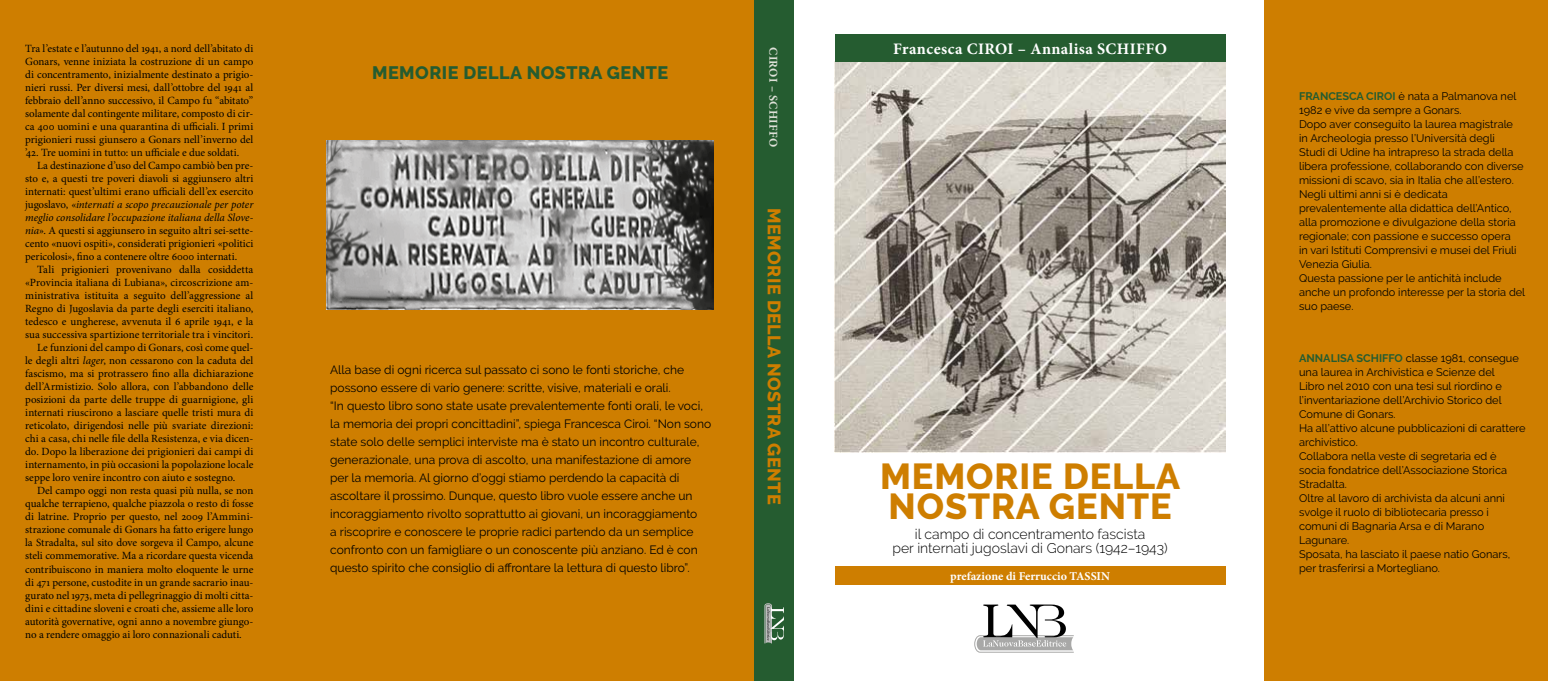
<style>
.page{position:relative;width:1548px;height:681px;background:#fff}
.page>*{position:absolute;margin:0;border:0;box-sizing:border-box;transform-origin:0 0}
.t1{font:800 36px/30px "Raleway";letter-spacing:.025em;color:#ce7e00}
.t2{font:800 18px "Raleway";letter-spacing:.025em;color:#ce7e00}
.t3{font:800 18px "Raleway";letter-spacing:.025em;color:#255c30}
.t4{font:700 16px "Minion Pro";letter-spacing:.025em;color:#fff}
.t5{font:300 14px/14px "Raleway";color:#000;text-align:center}
.t6{font:12px/18px "Raleway";color:#000}
.t7{font:700 12px "Minion Pro";color:#fff}
.t8{font:700 12px "Minion Pro";letter-spacing:.025em;color:#dee0d8}
.t9{font:11px/13px "Minion Pro";color:#000;text-align:justify}
.t10{font:11px/14px "Raleway";color:#000}
.s1{font-style:italic}
.s2{font-weight:700;color:#255c30}
</style>
<div class="page">
<img style="left:835px;top:62px;width:390px;height:390px">
<div style="left:835px;top:34px;width:390px;height:28px;background:#255c30"></div>
<div style="left:754px;top:0;width:40px;height:680px;background:#255c30"></div>
<div style="left:835px;top:566px;width:390px;height:18px;background:#ce7e00"></div>
<div style="left:286px;top:0;width:468px;height:680px;background:#ce7e00"></div>
<div style="left:0;top:0;width:283px;height:680px;background:#ce7e00"></div>
<div style="left:1265px;top:0;width:283px;height:680px;background:#ce7e00"></div>
<hr style="left:283px;top:0;width:3px;height:680px;background:#ce7e00">
<svg style="left:974px;top:604px;width:100px;height:49px"></svg>
<svg style="left:764px;top:603px;width:20px;height:40px"></svg>
<img style="left:326px;top:141px;width:387px;height:169px">
<p class="t9" style="left:25px;top:42px;width:230px">Tra l’estate e l’autunno del 1941, a nord dell’abitato di Gonars, venne iniziata la costruzione di un campo di concentramento, inizialmente destinato a prigio&shy;nieri russi. Per diversi mesi, dall’ottobre del 1941 al febbraio dell’anno successivo, il Campo fu “abitato” solamente dal contingente militare, composto di cir&shy;ca 400 uomini e una quarantina di ufficiali. I primi prigionieri russi giunsero a Gonars nell’inverno del ’42. Tre uomini in tutto: un ufficiale e due soldati.</p>
<p class="t9" style="left:25px;top:159px;width:230px;text-indent:12px">La destinazione d’uso del Campo cambiò ben pre&shy;sto e, a questi tre poveri diavoli si aggiunsero altri internati: quest’ultimi erano ufficiali dell’ex esercito jugoslavo, «<span class="s1">internati a scopo precauzionale per poter meglio consolidare l’occupazione italiana della Slove&shy;nia</span>». A questi si aggiunsero in seguito altri sei-sette&shy;cento «nuovi ospiti», considerati prigionieri «politici pericolosi», fino a contenere oltre 6000 internati.</p>
<p class="t9" style="left:37px;top:263px;width:218px">Tali prigionieri provenivano dalla cosiddetta</p>
<p class="t9" style="left:25px;top:276px;width:230px">«Provincia italiana di Lubiana», circoscrizione am-</p>
<p class="t9" style="left:25px;top:289px;width:230px">ministrativa istituita a seguito dell’aggressione al</p>
<p class="t9" style="left:25px;top:302px;width:230px">Regno di Jugoslavia da parte degli eserciti italiano,</p>
<p class="t9" style="left:25px;top:315px;width:230px">tedesco e ungherese, avvenuta il 6 aprile 1941, e la</p>
<p class="t9" style="left:25px;top:328px;width:229px">sua successiva spartizione territoriale tra i vincitori.</p>
<p class="t9" style="left:37px;top:341px;width:218px">Le funzioni del campo di Gonars, così come quel-</p>
<p class="t9" style="left:25px;top:354px;width:230px">le degli altri <span class="s1">lager</span>, non cessarono con la caduta del</p>
<p class="t9" style="left:25px;top:367px;width:230px">fascismo, ma si protrassero fino alla dichiarazione</p>
<p class="t9" style="left:25px;top:380px;width:230px">dell’Armistizio. Solo allora, con l’abbandono delle</p>
<p class="t9" style="left:25px;top:393px;width:230px">posizioni da parte delle truppe di guarnigione, gli</p>
<p class="t9" style="left:25px;top:406px;width:230px">internati riuscirono a lasciare quelle tristi mura di</p>
<p class="t9" style="left:25px;top:419px;width:230px">reticolato, dirigendosi nelle più svariate direzioni:</p>
<p class="t9" style="left:25px;top:432px;width:230px">chi a casa, chi nelle file della Resistenza, e via dicen-</p>
<p class="t9" style="left:25px;top:445px;width:230px">do. Dopo la liberazione dei prigionieri dai campi di</p>
<p class="t9" style="left:25px;top:458px;width:230px">internamento, in più occasioni la popolazione locale</p>
<p class="t9" style="left:25px;top:471px;width:212px">seppe loro venire incontro con aiuto e sostegno.</p>
<p class="t9" style="left:37px;top:484px;width:218px">Del campo oggi non resta quasi più nulla, se non</p>
<p class="t9" style="left:25px;top:497px;width:230px">qualche terrapieno, qualche piazzola o resto di fosse</p>
<p class="t9" style="left:25px;top:510px;width:230px">di latrine. Proprio per questo, nel 2009 l’Ammini-</p>
<p class="t9" style="left:25px;top:523px;width:230px">strazione comunale di Gonars ha fatto erigere lungo</p>
<p class="t9" style="left:25px;top:536px;width:230px">la Stradalta, sul sito dove sorgeva il Campo, alcune</p>
<p class="t9" style="left:25px;top:549px;width:230px">steli commemorative. Ma a ricordare questa vicenda</p>
<p class="t9" style="left:25px;top:562px;width:230px">contribuiscono in maniera molto eloquente le urne</p>
<p class="t9" style="left:25px;top:575px;width:230px">di 471 persone, custodite in un grande sacrario inau-</p>
<p class="t9" style="left:25px;top:588px;width:230px">gurato nel 1973, meta di pellegrinaggio di molti citta-</p>
<p class="t9" style="left:25px;top:601px;width:230px">dini e cittadine sloveni e croati che, assieme alle loro</p>
<p class="t9" style="left:25px;top:614px;width:230px">autorità governative, ogni anno a novembre giungo-</p>
<p class="t9" style="left:25px;top:627px;width:218px">no a rendere omaggio ai loro connazionali caduti.</p>
<h2 class="t3" style="left:372px;top:62px;width:298px">MEMORIE DELLA NOSTRA GENTE</h2>
<p class="t6" style="left:330px;top:360px;width:383px">Alla base di ogni ricerca sul passato ci sono le fonti storiche, che possono essere di vario genere: scritte, visive, materiali e orali.<br>“In questo libro sono state usate prevalentemente fonti orali, le voci, la memoria dei propri concittadini”, spiega Francesca Ciroi. “Non sono state solo delle semplici interviste ma è stato un incontro culturale, generazionale, una prova di ascolto, una manifestazione di amore per la memoria. Al giorno d’oggi stiamo perdendo la capacità di ascoltare il prossimo. Dunque, questo libro vuole essere anche un incoraggiamento rivolto soprattutto ai giovani, un incoraggiamento<br>a riscoprire e conoscere le proprie radici partendo da un semplice confronto con un famigliare o un conoscente più anziano. Ed è con questo spirito che consiglio di affrontare la lettura di questo libro”.</p>
<p class="t8" style="left:781px;top:47px;width:102px;rotate:90deg">CIROI – SCHIFFO</p>
<h2 class="t2" style="left:784px;top:208px;width:298px;rotate:90deg">MEMORIE DELLA NOSTRA GENTE</h2>
<h3 class="t4" style="left:893px;top:39px;width:275px">Francesca CIROI – Annalisa SCHIFFO</h3>
<h1 class="t1" style="left:880px;top:461px;width:302px">MEMORIE DELLA<br>NOSTRA GENTE</h1>
<p class="t5" style="left:893px;top:526px;width:277px">il campo di concentramento fascista<br>per internati jugoslavi di Gonars (1942–1943)</p>
<p class="t7" style="left:950px;top:568px;width:161px">prefazione di Ferruccio TASSIN</p>
<p class="t10" style="left:1299px;top:89px;width:228px"><span class="s2">FRANCESCA CIROI</span> è nata a Palmanova nel 1982 e vive da sempre a Gonars.<br>Dopo aver conseguito la laurea magistrale<br>in Archeologia presso l’Università degli<br>Studi di Udine ha intrapreso la strada della libera professione, collaborando con diverse missioni di scavo, sia in Italia che all’estero.<br>Negli ultimi anni si è dedicata prevalentemente alla didattica dell’Antico, alla promozione e divulgazione della storia regionale; con passione e successo opera<br>in vari Istituti Comprensivi e musei del Friuli Venezia Giulia.<br>Questa passione per le antichità include anche un profondo interesse per la storia del suo paese.</p>
<p class="t10" style="left:1299px;top:351px;width:228px"><span class="s2">ANNALISA SCHIFFO</span> classe 1981, consegue una laurea in Archivistica e Scienze del<br>Libro nel 2010 con una tesi sul riordino e l’inventariazione dell’Archivio Storico del Comune di Gonars.<br>Ha all’attivo alcune pubblicazioni di carattere archivistico.<br>Collabora nella veste di segretaria ed è socia fondatrice dell’Associazione Storica Stradalta.<br>Oltre al lavoro di archivista da alcuni anni svolge il ruolo di bibliotecaria presso i comuni di Bagnaria Arsa e di Marano Lagunare.<br>Sposata, ha lasciato il paese natio Gonars, per trasferirsi a Mortegliano.</p>
</div>
